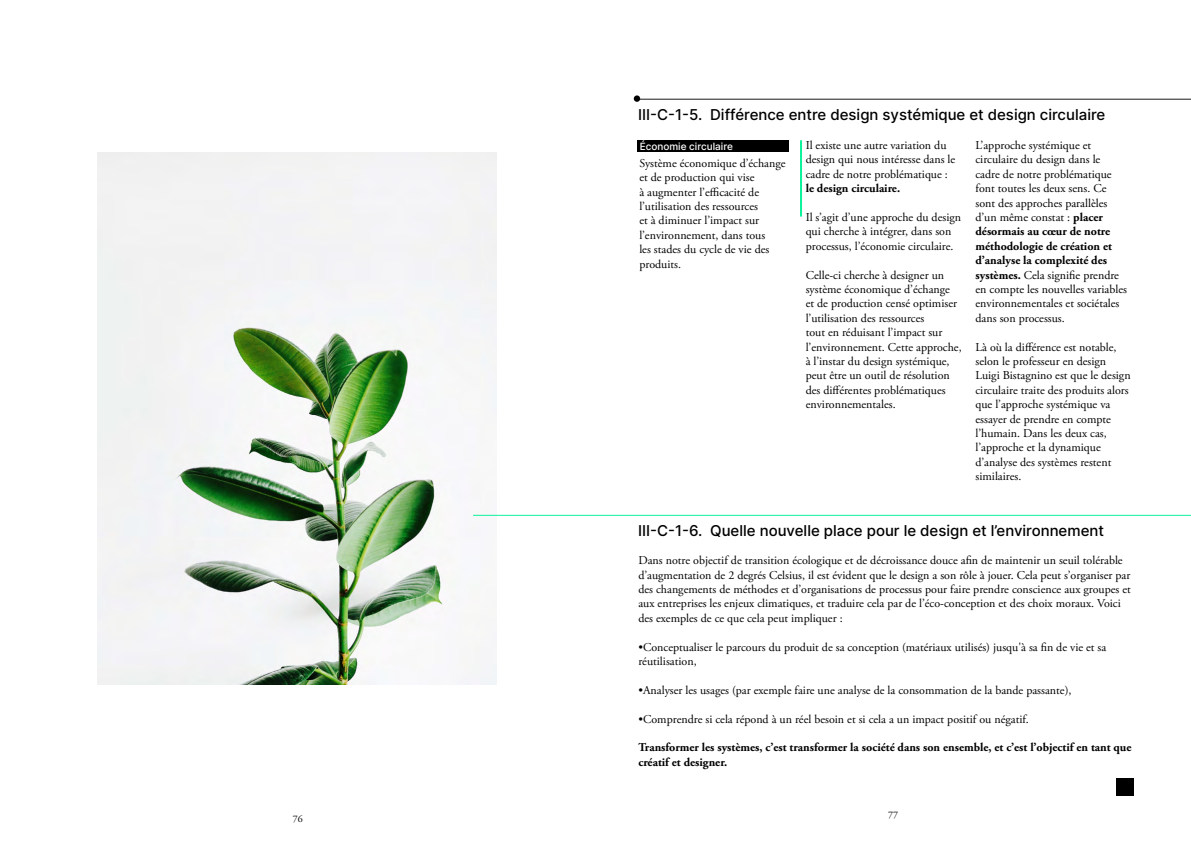
<style>
.page{position:relative;width:1191px;height:842px;background:#fff}
.page>*{position:absolute;margin:0;border:0;box-sizing:border-box;transform-origin:0 0}
.t1{font:15px "Inter";color:#000}
.t2{font:12px/14.4px "Adobe Garamond Pro";color:#000}
.t3{font:700 12px/14.4px "Adobe Garamond Pro";color:#000}
.t4{font:10px "Inter";color:#fff}
.t5{font:10px "Adobe Garamond Pro";color:#000}
.s1{font-weight:700}
</style>
<div class="page">
<img style="left:98px;top:153px;width:399px;height:532px">
<hr style="left:638px;top:99px;width:553px;height:1px;background:#1a1a1a">
<hr style="left:473px;top:515px;width:718px;height:1px;background:#0cf29a">
<div style="left:637px;top:140px;width:152px;height:12px;background:#000"></div>
<div style="left:634px;top:95px;width:6px;height:7px;background:#000;border-radius:50%"></div>
<hr style="left:800px;top:140px;width:2px;height:77px;background:#0cf29a">
<div style="left:1116px;top:778px;width:17px;height:17px;background:#000"></div>
<p class="t1" style="left:638px;top:104px;width:469px">III-C-1-5. Différence entre design systémique et design circulaire</p>
<p class="t4" style="left:639px;top:139px;width:95px">Économie circulaire</p>
<p class="t2" style="left:639px;top:156px;width:148px">Système économique d’échange et de production qui vise<br>à augmenter l’efficacité de l’utilisation des ressources<br>et à diminuer l’impact sur l’environnement, dans tous<br>les stades du cycle de vie des produits.</p>
<p class="t2" style="left:805px;top:138px;width:151px">Il existe une autre variation du design qui nous intéresse dans le cadre de notre problématique :</p>
<p class="t3" style="left:805px;top:181px;width:96px">le design circulaire.</p>
<p class="t2" style="left:805px;top:210px;width:157px">Il s’agit d’une approche du design qui cherche à intégrer, dans son processus, l’économie circulaire.</p>
<p class="t2" style="left:805px;top:268px;width:157px">Celle-ci cherche à designer un système économique d’échange<br>et de production censé optimiser l’utilisation des ressources<br>tout en réduisant l’impact sur l’environnement. Cette approche, à l’instar du design systémique, peut être un outil de résolution des différentes problématiques environnementales.</p>
<p class="t2" style="left:975px;top:138px;width:153px">L’approche systémique et circulaire du design dans le cadre de notre problématique font toutes les deux sens. Ce sont des approches parallèles d’un même constat : <span class="s1">placer désormais au cœur de notre méthodologie de création et d’analyse la complexité des systèmes.</span> Cela signifie prendre en compte les nouvelles variables environnementales et sociétales dans son processus.</p>
<p class="t2" style="left:975px;top:340px;width:157px">Là où la différence est notable, selon le professeur en design<br>Luigi Bistagnino est que le design circulaire traite des produits alors que l’approche systémique va essayer de prendre en compte l’humain. Dans les deux cas, l’approche et la dynamique d’analyse des systèmes restent similaires.</p>
<p class="t1" style="left:638px;top:520px;width:467px">III-C-1-6. Quelle nouvelle place pour le design et l’environnement</p>
<p class="t2" style="left:638px;top:554px;width:494px">Dans notre objectif de transition écologique et de décroissance douce afin de maintenir un seuil tolérable d’augmentation de 2 degrés Celsius, il est évident que le design a son rôle à jouer. Cela peut s’organiser par des changements de méthodes et d’organisations de processus pour faire prendre conscience aux groupes et aux entreprises les enjeux climatiques, et traduire cela par de l’éco-conception et des choix moraux. Voici des exemples de ce que cela peut impliquer :</p>
<p class="t2" style="left:638px;top:640px;width:469px">•Conceptualiser le parcours du produit de sa conception (matériaux utilisés) jusqu'à sa fin de vie et sa réutilisation,</p>
<p class="t2" style="left:638px;top:683px;width:434px">•Analyser les usages (par exemple faire une analyse de la consommation de la bande passante),</p>
<p class="t2" style="left:638px;top:712px;width:392px">•Comprendre si cela répond à un réel besoin et si cela a un impact positif ou négatif.</p>
<p class="t3" style="left:638px;top:741px;width:494px">Transformer les systèmes, c’est transformer la société dans son ensemble, et c’est l’objectif en tant que créatif et designer.</p>
<p class="t5" style="left:293px;top:812px;width:11px">76</p>
<p class="t5" style="left:888px;top:809px;width:11px">77</p>
</div>
